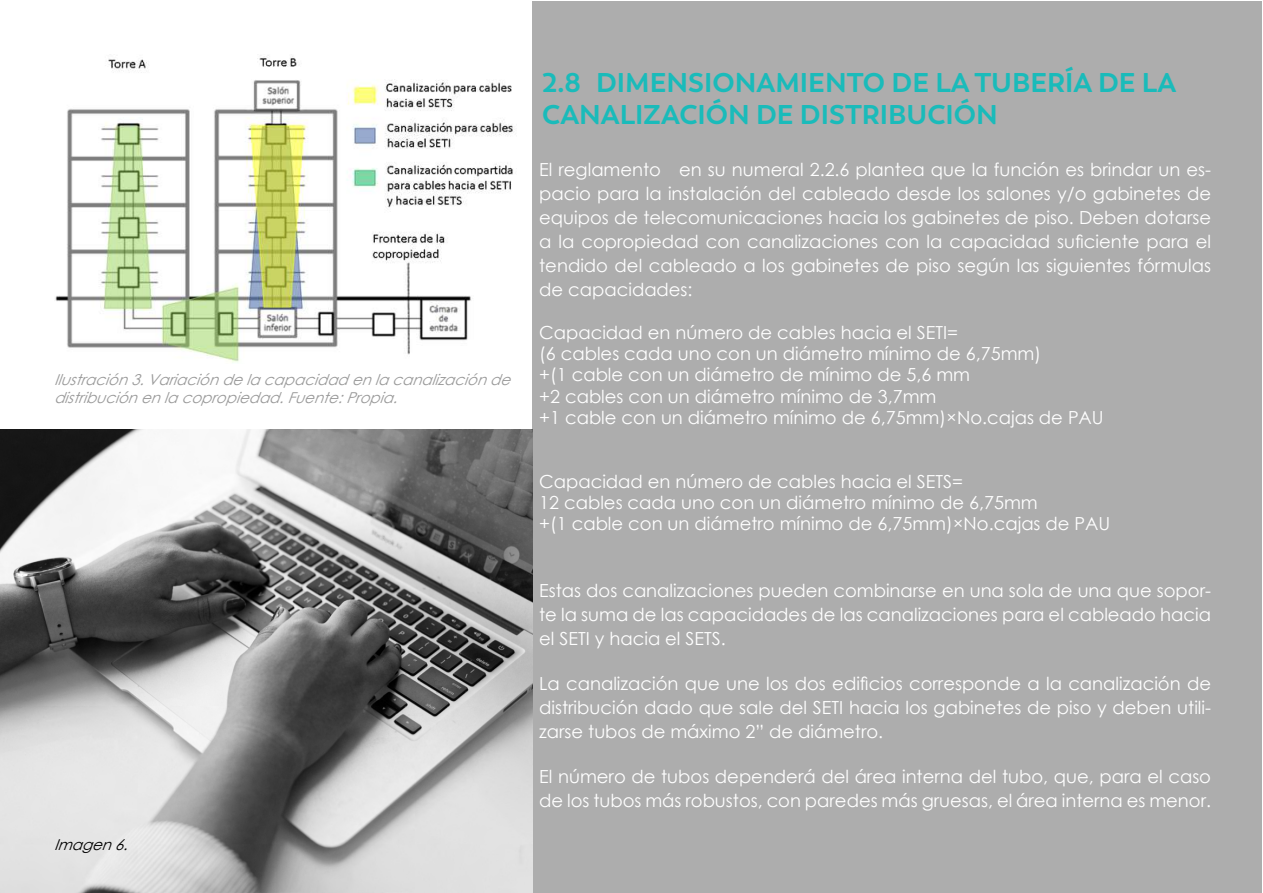
<style>
.page{position:relative;width:1263px;height:893px;background:#fff}
.page>*{position:absolute;margin:0;border:0;box-sizing:border-box;transform-origin:0 0}
.t1{font:700 27px/32.4px "Boston";color:#1abbba}
.t2{font:18px/24px "Century Gothic";color:#fff;text-align:justify}
.t3{font:italic 15px/18px "Century Gothic";color:#9a9a9a}
.t4{font:italic 15px "Century Gothic";color:#000}
</style>
<div class="page">
<div style="left:533px;top:2px;width:729px;height:891px;background:#adadad"></div>
<img style="left:55px;top:55px;width:459px;height:308px">
<img style="left:0;top:429px;width:533px;height:464px">
<p class="t3" style="left:54px;top:371px;width:465px">Ilustración3.Variacióndelacapacidadenlacanalizaciónde distribuciónenlacopropiedad.Fuente:Propia.</p>
<p class="t4" style="left:54px;top:834px;width:82px">Imagen6.</p>
<h1 class="t1" style="left:542px;top:67px;width:635px">2.8 DIMENSIONAMIENTO DE LA TUBERÍA DE LA<br>CANALIZACIÓN DE DISTRIBUCIÓN</h1>
<p class="t2" style="left:539px;top:157px;width:673px">El reglamento en su numeral 2.2.6 plantea que la función es brindar un es&shy;pacio para la instalación del cableado desde los salones y/o gabinetes de equipos de telecomunicaciones hacia los gabinetes de piso. Deben dotarse a la copropiedad con canalizaciones con la capacidad suficiente para el tendido del cableado a los gabinetes de piso según las siguientes fórmulas de capacidades:</p>
<p class="t2" style="left:539px;top:321px;width:566px;line-height:21.3px;text-align:left">Capacidad en número de cables hacia el SETI=<br>(6 cables cada uno con un diámetro mínimo de 6,75mm)<br>+(1 cable con un diámetro de mínimo de 5,6 mm<br>+2 cables con un diámetro mínimo de 3,7mm<br>+1 cable con un diámetro mínimo de 6,75mm)×No.cajas de PAU</p>
<p class="t2" style="left:539px;top:470px;width:573px;line-height:21.3px;text-align:left">Capacidad en número de cables hacia el SETS=<br>12 cables cada uno con un diámetro mínimo de 6,75mm<br>+(1 cable con un diámetro mínimo de 6,75mm)×No.cajas de PAU</p>
<p class="t2" style="left:539px;top:578px;width:673px">Estas dos canalizaciones pueden combinarse en una sola de una que sopor&shy;te la suma de las capacidades de las canalizaciones para el cableado hacia el SETI y hacia el SETS.</p>
<p class="t2" style="left:539px;top:671px;width:673px">La canalización que une los dos edificios corresponde a la canalización de distribución dado que sale del SETI hacia los gabinetes de piso y deben utili&shy;zarse tubos de máximo 2” de diámetro.</p>
<p class="t2" style="left:539px;top:764px;width:673px">El número de tubos dependerá del área interna del tubo, que, para el caso de los tubos más robustos, con paredes más gruesas, el área interna es menor.</p>
</div>
